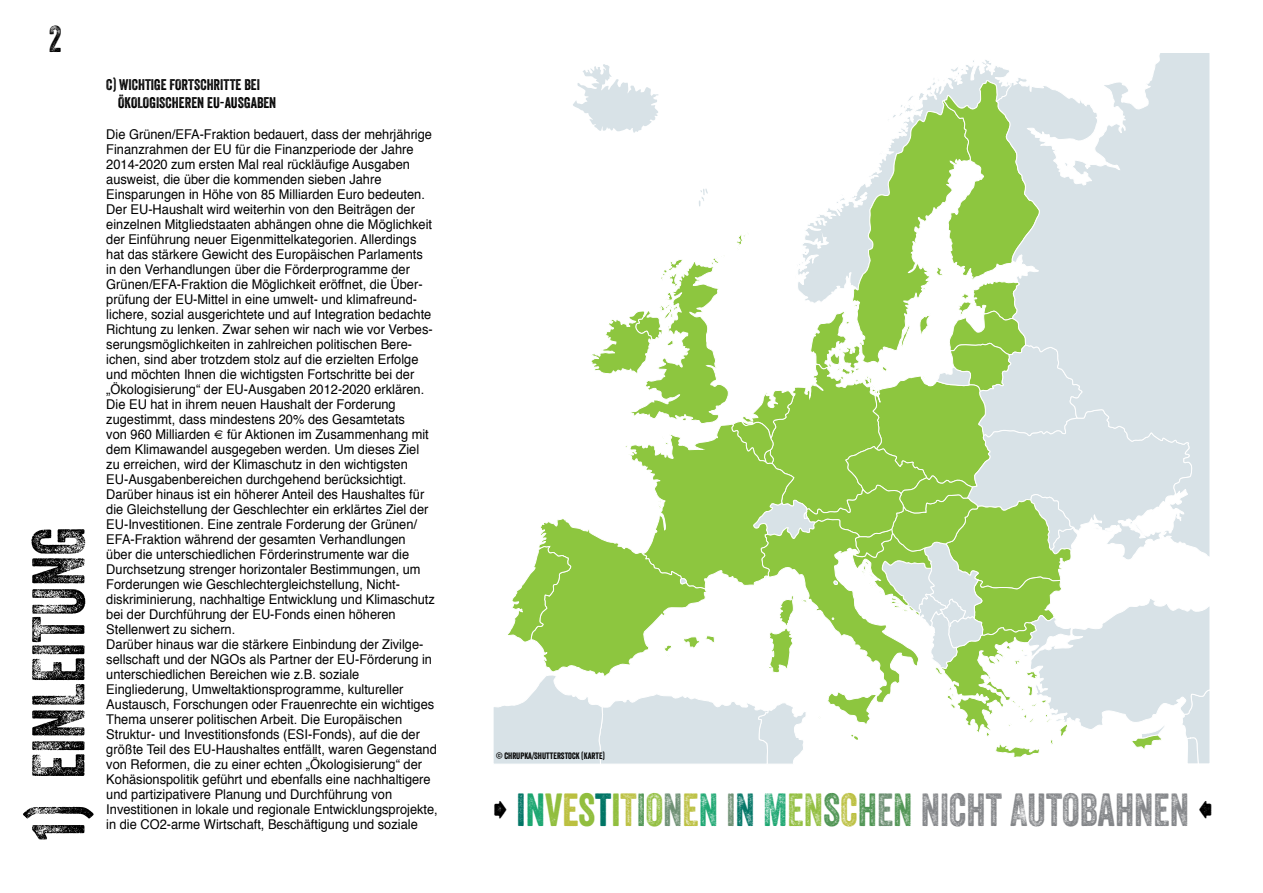
<style>
.page{position:relative;width:1263px;height:893px;background:#fff}
.page>*{position:absolute;margin:0;border:0;box-sizing:border-box;transform-origin:0 0}
.t1{font:72px "Veneer Three";color:#000;scale:.92 1}
.t2{font:45px "Veneer Three";color:#828487;scale:.92 1}
.t3{font:36px "Veneer Three";color:#000;scale:.92 1}
.t4{font:15px/18px "Veneer";color:#000}
.t5{font:13.5px/15px "Helvetica";color:#000;scale:.95 1}
.t6{font:9px "Veneer";color:#000}
.s1{font-family:"Veneer Extras";color:#000}
.s2{font-family:"Veneer";color:#007565}
.s3{font-family:"Veneer";color:#1ba670}
.s4{font-family:"Veneer";color:#91be3e}
.s5{font-family:"Veneer";color:#bbc040}
.s6{color:#bbc040}
.s7{color:#4e9452}
.s8{color:#91be3e}
.s9{color:#6b8e71}
.s10{color:#1ba670}
.s11{color:#007565}
</style>
<div class="page">
<svg style="left:493px;top:64px;width:717px;height:700px"></svg>
<h3 class="t3" style="left:49px;top:17px;width:16px">2</h3>
<h1 class="t1" style="left:15px;top:840px;width:343px;rotate:-90deg">1) EINLEITUNG</h1>
<p class="t4" style="left:118px;top:76px;width:159px;text-indent:-12px">C) WICHTIGE FORTSCHRITTE BEI<br>ÖKOLOGISCHEREN EU-AUSGABEN</p>
<p class="t5" style="left:106px;top:128px;width:350px">Die Grünen/EFA-Fraktion bedauert, dass der mehrjährige Finanzrahmen der EU für die Finanzperiode der Jahre 2014-2020 zum ersten Mal real rückläufige Ausgaben ausweist, die über die kommenden sieben Jahre Einsparungen in Höhe von 85 Milliarden Euro bedeuten.<br>Der EU-Haushalt wird weiterhin von den Beiträgen der einzelnen Mitgliedstaaten abhängen ohne die Möglichkeit der Einführung neuer Eigenmittelkategorien. Allerdings<br>hat das stärkere Gewicht des Europäischen Parlaments<br>in den Verhandlungen über die Förderprogramme der Grünen/EFA-Fraktion die Möglichkeit eröffnet, die Über&shy;prüfung der EU-Mittel in eine umwelt- und klimafreund&shy;lichere, sozial ausgerichtete und auf Integration bedachte Richtung zu lenken. Zwar sehen wir nach wie vor Verbes&shy;serungsmöglichkeiten in zahlreichen politischen Bere&shy;ichen, sind aber trotzdem stolz auf die erzielten Erfolge und möchten Ihnen die wichtigsten Fortschritte bei der „Ökologisierung“ der EU-Ausgaben 2012-2020 erklären.<br>Die EU hat in ihrem neuen Haushalt der Forderung zugestimmt, dass mindestens 20% des Gesamtetats<br>von 960 Milliarden € für Aktionen im Zusammenhang mit dem Klimawandel ausgegeben werden. Um dieses Ziel<br>zu erreichen, wird der Klimaschutz in den wichtigsten EU-Ausgabenbereichen durchgehend berücksichtigt.<br>Darüber hinaus ist ein höherer Anteil des Haushaltes für die Gleichstellung der Geschlechter ein erklärtes Ziel der EU-Investitionen. Eine zentrale Forderung der Grünen/ EFA-Fraktion während der gesamten Verhandlungen<br>über die unterschiedlichen Förderinstrumente war die Durchsetzung strenger horizontaler Bestimmungen, um Forderungen wie Geschlechtergleichstellung, Nicht&shy;diskriminierung, nachhaltige Entwicklung und Klimaschutz bei der Durchführung der EU-Fonds einen höheren Stellenwert zu sichern.<br>Darüber hinaus war die stärkere Einbindung der Zivilge&shy;sellschaft und der NGOs als Partner der EU-Förderung in unterschiedlichen Bereichen wie z.B. soziale Eingliederung, Umweltaktionsprogramme, kultureller Austausch, Forschungen oder Frauenrechte ein wichtiges Thema unserer politischen Arbeit. Die Europäischen Struktur- und Investitionsfonds (ESI-Fonds), auf die der größte Teil des EU-Haushaltes entfällt, waren Gegenstand von Reformen, die zu einer echten „Ökologisierung“ der Kohäsionspolitik geführt und ebenfalls eine nachhaltigere und partizipativere Planung und Durchführung von Investitionen in lokale und regionale Entwicklungsprojekte, in die CO2-arme Wirtschaft, Beschäftigung und soziale</p>
<p class="t6" style="left:496px;top:750px;width:110px">© CHRUPKA/SHUTTERSTOCK (KARTE)</p>
<h2 class="t2" style="left:492px;top:783px;width:785px"><span class="s1">5</span> <span class="s2">I</span><span class="s3">N</span><span class="s4">V</span><span class="s5">E</span><span class="s4">S</span><span class="s2">T</span><span class="s4">I</span><span class="s6">T</span><span class="s7">I</span><span class="s8">O</span><span class="s9">N</span><span class="s6">E</span><span class="s10">N</span> <span class="s9">I</span><span class="s11">N</span> <span class="s10">M</span><span class="s8">EN</span><span class="s7">S</span><span class="s6">C</span><span class="s7">H</span><span class="s9">E</span><span class="s7">N</span> NICHT AUTOBAHNEN <span class="s1">4</span></h2>
</div>
